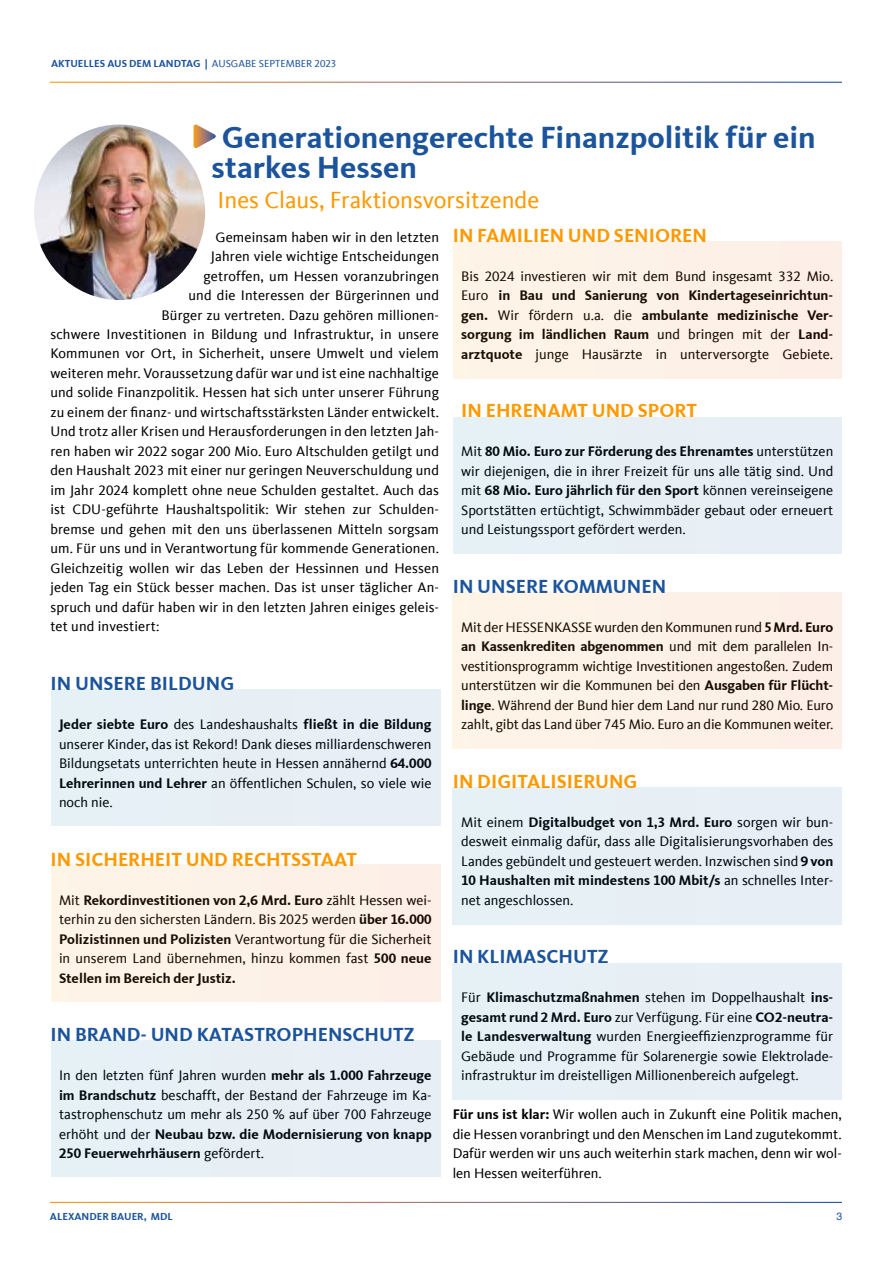
<style>
.page{position:relative;width:893px;height:1263px;background:#fff}
.page>*{position:absolute;margin:0;border:0;box-sizing:border-box;transform-origin:0 0}
.t1{font:700 31.5px/30px "CDU Kievit Tab";color:#1c549c}
.t2{font:24px "CDU Kievit Tab";color:#f90}
.t3{font:700 19.5px "CDU Kievit Tab";color:#f90}
.t4{font:700 19.5px "CDU Kievit Tab";color:#1c549c}
.t5{font:14.25px/19.5px "CDU Kievit Tab";letter-spacing:.01em;color:#000;text-align:justify}
.t6{font:700 10.5px "CDU Kievit Tab";color:#1c549c}
.t7{font:10.5px "Helvetica";color:#1c549c}
.s1{font-weight:400}
.s2{font-weight:700}
</style>
<div class="page">
<img style="left:34px;top:125px;width:171px;height:175px">
<svg style="left:194px;top:125px;width:22px;height:24px"></svg>
<div style="left:51px;top:689px;width:389px;height:137px;background:#e7eff5"></div>
<div style="left:51px;top:865px;width:389px;height:136px;background:#fdf2e7"></div>
<div style="left:51px;top:1040px;width:389px;height:137px;background:#e7eff5"></div>
<div style="left:453px;top:242px;width:389px;height:136px;background:#fdf2e7"></div>
<div style="left:453px;top:417px;width:389px;height:137px;background:#e7eff5"></div>
<div style="left:453px;top:593px;width:389px;height:156px;background:#fdf2e7"></div>
<div style="left:453px;top:788px;width:389px;height:136px;background:#e7eff5"></div>
<div style="left:453px;top:963px;width:389px;height:137px;background:#e7eff5"></div>
<p class="t6" style="left:51px;top:57px;width:287px">AKTUELLES AUS DEM LANDTAG | <span class="s1">AUSGABE SEPTEMBER 2023</span></p>
<h1 class="t1" style="left:212px;top:123px;width:606px;text-indent:10px">Generationengerechte Finanzpolitik für ein starkes Hessen</h1>
<h2 class="t2" style="left:218px;top:187px;width:323px">Ines Claus, Fraktionsvorsitzende</h2>
<p class="t5" style="left:215px;top:227px;width:225px">Gemeinsam haben wir in den letzten</p>
<p class="t5" style="left:211px;top:247px;width:230px">Jahren viele wichtige Entscheidungen</p>
<p class="t5" style="left:203px;top:266px;width:237px">getroffen, um Hessen voranzubringen</p>
<p class="t5" style="left:188px;top:286px;width:252px">und die Interessen der Bürgerinnen und</p>
<p class="t5" style="left:161px;top:305px;width:279px">Bürger zu vertreten. Dazu gehören millionen-</p>
<p class="t5" style="left:50px;top:325px;width:390px">schwere Investitionen in Bildung und Infrastruktur, in unsere</p>
<p class="t5" style="left:50px;top:344px;width:390px">Kommunen vor Ort, in Sicherheit, unsere Umwelt und vielem</p>
<p class="t5" style="left:50px;top:364px;width:390px">weiteren mehr. Voraussetzung dafür war und ist eine nachhaltige</p>
<p class="t5" style="left:50px;top:383px;width:390px">und solide Finanzpolitik. Hessen hat sich unter unserer Führung</p>
<p class="t5" style="left:50px;top:403px;width:390px">zu einem der finanz- und wirtschaftsstärksten Länder entwickelt.</p>
<p class="t5" style="left:50px;top:422px;width:390px">Und trotz aller Krisen und Herausforderungen in den letzten Jah-</p>
<p class="t5" style="left:50px;top:442px;width:390px">ren haben wir 2022 sogar 200 Mio. Euro Altschulden getilgt und</p>
<p class="t5" style="left:50px;top:461px;width:390px">den Haushalt 2023 mit einer nur geringen Neuverschuldung und</p>
<p class="t5" style="left:50px;top:481px;width:390px">im Jahr 2024 komplett ohne neue Schulden gestaltet. Auch das</p>
<p class="t5" style="left:50px;top:500px;width:390px">ist CDU-geführte Haushaltspolitik: Wir stehen zur Schulden-</p>
<p class="t5" style="left:50px;top:520px;width:390px">bremse und gehen mit den uns überlassenen Mitteln sorgsam</p>
<p class="t5" style="left:50px;top:539px;width:390px">um. Für uns und in Verantwortung für kommende Generationen.</p>
<p class="t5" style="left:50px;top:559px;width:390px">Gleichzeitig wollen wir das Leben der Hessinnen und Hessen</p>
<p class="t5" style="left:50px;top:578px;width:390px">jeden Tag ein Stück besser machen. Das ist unser täglicher An-</p>
<p class="t5" style="left:50px;top:598px;width:390px">spruch und dafür haben wir in den letzten Jahren einiges geleis-</p>
<p class="t5" style="left:50px;top:617px;width:110px">tet und investiert:</p>
<h3 class="t4" style="left:50px;top:672px;width:185px">IN UNSERE BILDUNG</h3>
<p class="t5" style="left:59px;top:715px;width:374px"><span class="s2">Jeder siebte Euro</span> des Landeshaushalts <span class="s2">fließt in die Bildung </span>unserer Kinder, das ist Rekord! Dank dieses milliardenschweren Bildungsetats unterrichten heute in Hessen annähernd <span class="s2">64.000<br>Lehrerinnen und Lehrer</span> an öffentlichen Schulen, so viele wie noch nie.</p>
<h3 class="t3" style="left:50px;top:848px;width:308px">IN SICHERHEIT UND RECHTSSTAAT</h3>
<p class="t5" style="left:59px;top:890px;width:374px">Mit <span class="s2">Rekordinvestitionen von 2,6 Mrd. Euro</span> zählt Hessen wei&shy;terhin zu den sichersten Ländern. Bis 2025 werden <span class="s2">über 16.000<br>Polizistinnen und Polizisten</span> Verantwortung für die Sicherheit in unserem Land übernehmen, hinzu kommen fast <span class="s2">500 neue Stellen im Bereich der Justiz.</span></p>
<h3 class="t4" style="left:50px;top:1023px;width:366px">IN BRAND- UND KATASTROPHENSCHUTZ</h3>
<p class="t5" style="left:59px;top:1066px;width:374px">In den letzten fünf Jahren wurden <span class="s2">mehr als 1.000 Fahrzeuge im Brandschutz</span> beschafft, der Bestand der Fahrzeuge im Ka&shy;tastrophenschutz um mehr als 250 % auf über 700 Fahrzeuge erhöht und der <span class="s2">Neubau bzw. die Modernisierung von knapp 250 Feuerwehrhäusern</span> gefördert.</p>
<h3 class="t3" style="left:453px;top:224px;width:256px">IN FAMILIEN UND SENIOREN</h3>
<p class="t5" style="left:461px;top:266px;width:374px">Bis 2024 investieren wir mit dem Bund insgesamt 332 Mio.<br>Euro <span class="s2">in Bau und Sanierung von Kindertageseinrichtun&shy;gen.</span> Wir fördern u.a. die <span class="s2">ambulante medizinische Ver&shy;sorgung im ländlichen Raum</span> und bringen mit der <span class="s2">Land&shy;arztquote</span> junge Hausärzte in unterversorgte Gebiete.</p>
<h3 class="t3" style="left:461px;top:399px;width:237px">IN EHRENAMT UND SPORT</h3>
<p class="t5" style="left:461px;top:442px;width:374px">Mit <span class="s2">80 Mio. Euro zur Förderung des Ehrenamtes</span> unterstützen wir diejenigen, die in ihrer Freizeit für uns alle tätig sind. Und mit <span class="s2">68 Mio. Euro jährlich für den Sport</span> können vereinseigene Sportstätten ertüchtigt, Schwimmbäder gebaut oder erneuert und Leistungssport gefördert werden.</p>
<h3 class="t4" style="left:453px;top:575px;width:215px">IN UNSERE KOMMUNEN</h3>
<p class="t5" style="left:461px;top:617px;width:374px">Mit der HESSENKASSE wurden den Kommunen rund <span class="s2">5 Mrd. Euro an Kassenkrediten abgenommen</span> und mit dem parallelen In&shy;vestitionsprogramm wichtige Investitionen angestoßen. Zudem unterstützen wir die Kommunen bei den <span class="s2">Ausgaben für Flücht&shy;linge</span>. Während der Bund hier dem Land nur rund 280 Mio. Euro zahlt, gibt das Land über 745 Mio. Euro an die Kommunen weiter.</p>
<h3 class="t3" style="left:453px;top:770px;width:186px">IN DIGITALISIERUNG</h3>
<p class="t5" style="left:461px;top:812px;width:374px">Mit einem <span class="s2">Digitalbudget von 1,3 Mrd. Euro</span> sorgen wir bun&shy;desweit einmalig dafür, dass alle Digitalisierungsvorhaben des Landes gebündelt und gesteuert werden. Inzwischen sind <span class="s2">9 von 10 Haushalten mit mindestens 100 Mbit/s</span> an schnelles Inter&shy;net angeschlossen.</p>
<h3 class="t4" style="left:453px;top:945px;width:158px">IN KLIMASCHUTZ</h3>
<p class="t5" style="left:461px;top:988px;width:374px">Für <span class="s2">Klimaschutzmaßnahmen</span> stehen im Doppelhaushalt <span class="s2">ins&shy;gesamt rund 2 Mrd. Euro</span> zur Verfügung. Für eine <span class="s2">CO2-neutra&shy;le Landesverwaltung</span> wurden Energieeffizienzprogramme für Gebäude und Programme für Solarenergie sowie Elektrolade&shy;infrastruktur im dreistelligen Millionenbereich aufgelegt.</p>
<p class="t5" style="left:453px;top:1105px;width:391px"><span class="s2">Für uns ist klar:</span> Wir wollen auch in Zukunft eine Politik machen, die Hessen voranbringt und den Menschen im Land zugutekommt.<br>Dafür werden wir uns auch weiterhin stark machen, denn wir wol&shy;len Hessen weiterführen.</p>
<p class="t6" style="left:50px;top:1210px;width:124px">ALEXANDER BAUER, MDL</p>
<p class="t7" style="left:837px;top:1209px;width:7px">3</p>
</div>
